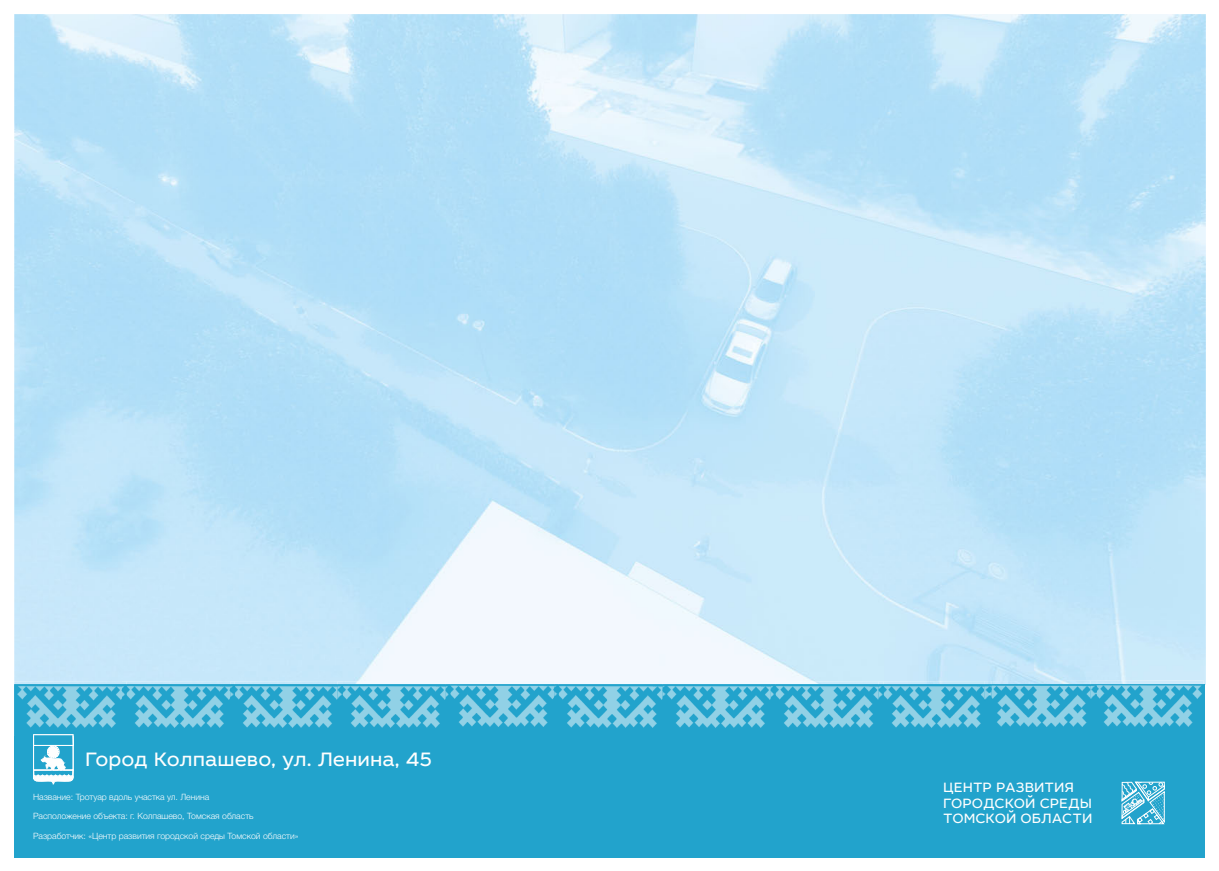
<style>
.page{position:relative;width:1219px;height:871px;background:#fff}
.page>*{position:absolute;margin:0;border:0;box-sizing:border-box;transform-origin:0 0}
.t1{font:20px "Leto Sans";color:#fefefe}
.t2{font:13.9px/15.5px "Leto Sans";color:#fefefe}
.t3{font:300 8.7px "Helvetica Neue Cyr";color:#fefefe}
</style>
<div class="page">
<img style="left:14px;top:14px;width:1192px;height:670px">
<div style="left:14px;top:684px;width:1191px;height:173px;background:#22a3cc"></div>
<svg style="left:33px;top:735px;width:41px;height:49px"></svg>
<svg style="left:1121px;top:781px;width:44px;height:43px"></svg>
<img style="left:1097px;top:680px;width:106px;height:47px">
<img style="left:14px;top:680px;width:1077px;height:4px">
<img style="left:15px;top:684px;width:1082px;height:44px">
<svg style="left:1091px;top:680px;width:6px;height:4px"></svg>
<svg style="left:984px;top:681px;width:7px;height:3px"></svg>
<img style="left:984px;top:684px;width:7px;height:44px">
<svg style="left:879px;top:681px;width:4px;height:3px"></svg>
<img style="left:879px;top:684px;width:4px;height:44px">
<svg style="left:771px;top:681px;width:4px;height:3px"></svg>
<img style="left:771px;top:684px;width:4px;height:44px">
<svg style="left:663px;top:681px;width:4px;height:3px"></svg>
<img style="left:663px;top:684px;width:4px;height:44px">
<svg style="left:554px;top:681px;width:4px;height:3px"></svg>
<img style="left:554px;top:684px;width:4px;height:44px">
<svg style="left:446px;top:681px;width:4px;height:3px"></svg>
<img style="left:446px;top:684px;width:4px;height:44px">
<svg style="left:337px;top:681px;width:6px;height:3px"></svg>
<img style="left:337px;top:684px;width:6px;height:44px">
<svg style="left:230px;top:681px;width:5px;height:3px"></svg>
<img style="left:230px;top:684px;width:5px;height:44px">
<img style="left:14px;top:681px;width:1px;height:54px">
<img style="left:33px;top:734px;width:41px;height:1px">
<svg style="left:122px;top:681px;width:4px;height:3px"></svg>
<img style="left:122px;top:684px;width:4px;height:44px">
<h1 class="t1" style="left:85px;top:751px;width:349px">Город Колпашево, ул. Ленина, 45</h1>
<p class="t3" style="left:33px;top:793px;width:178px">Название: Тротуар вдоль участка ул. Ленина</p>
<p class="t3" style="left:33px;top:812px;width:222px">Расположение объекта: г. Колпашево, Томская область</p>
<p class="t3" style="left:33px;top:832px;width:267px">Разработчик: «Центр развития городской среды Томской области»</p>
<h2 class="t2" style="left:943px;top:781px;width:151px">ЦЕНТР РАЗВИТИЯ<br>ГОРОДСКОЙ СРЕДЫ<br>ТОМСКОЙ ОБЛАСТИ</h2>
</div>
